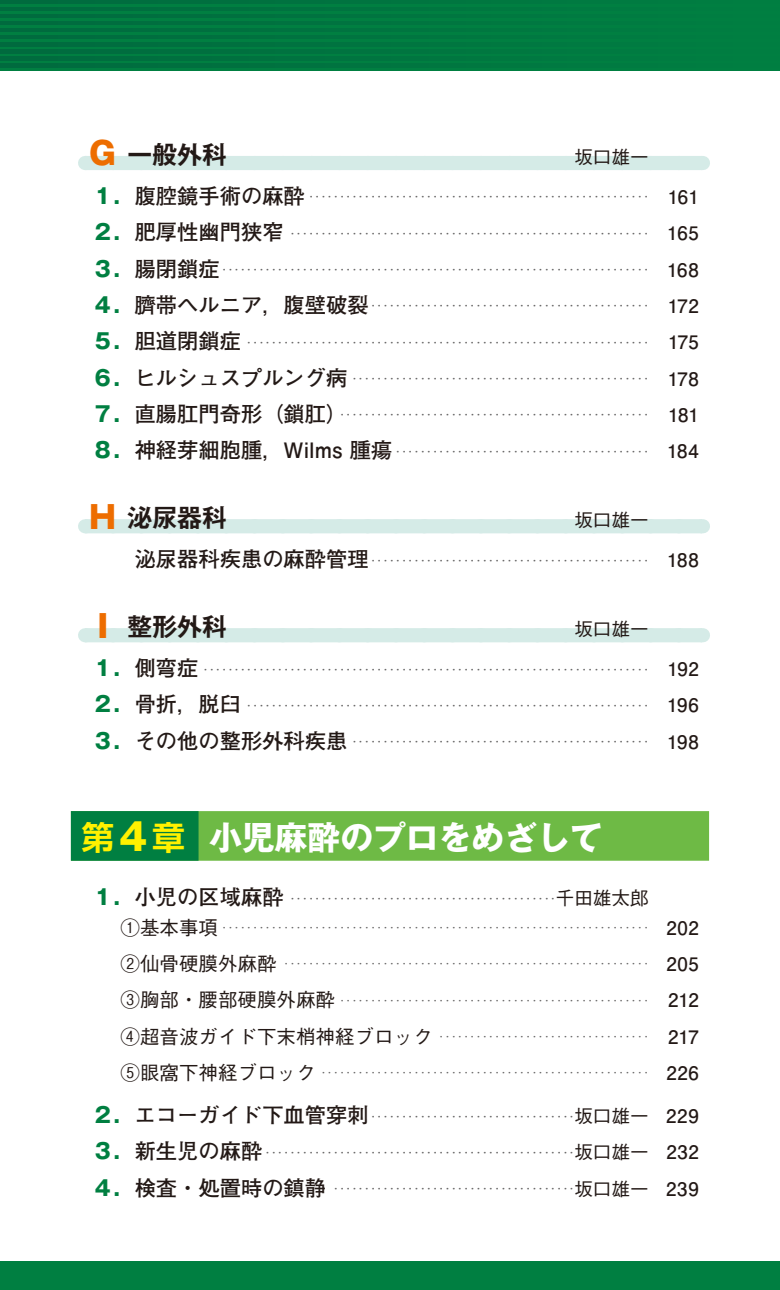
<style>
.page{position:relative;width:780px;height:1290px;background:#fff}
.page>*{position:absolute;margin:0;border:0;box-sizing:border-box;transform-origin:0 0}
.t1{font:32.75px "Gothic MB101 Pr 6 Bold 90 pv RKSJ H";color:#fff}
.t2{font:24.75px "Gothic MB101 Pr 6 De Bold 90 pv RKSJ H";color:#231916}
.t3{font:21.25px "Futo Go B101 Pr 6 Bold 90 pv RKSJ H";color:#231916}
.t4{font:18.5px "Gothic BBB Pr 6 Medium 90 pv RKSJ H";color:#231916}
.t5{font:8.75px "Futo Go B101 Pr 6 Bold 90 pv RKSJ H";color:#666565}
.t6{font:8.75px "Gothic BBB Pr 6 Medium 90 pv RKSJ H";color:#666565}
.s1{font-family:"Gothic MB101 Pr 6 Heavy 90 pv RKSJ H";font-size:31px;color:#ed6d00}
.s2{font-family:"Gothic MB101 Pr 6 Bold 90 pv RKSJ H";color:#007f41}
.s3{font-size:18.5px;color:#231916}
.s4{font-family:"UD Shin Go NT Pr 6 De Bold 90 pv RKSJ H";color:#fff100}
.s5{font-size:37.75px;color:#fff100}
.s6{font-family:"Gothic BBB Pr 6 Medium 90 pv RKSJ H";font-size:18.5px;color:#231916}
.s7{font-size:19.5px;color:#231916}
.s8{font-family:"Futo Go B101 Pr 6 Bold 90 pv RKSJ H";font-size:18.5px;color:#231916}
</style>
<div class="page">
<div style="left:0;top:0;width:779px;height:71px;background:#007f41"></div>
<hr style="left:0;top:0;width:779px;height:4px;background:#007440">
<hr style="left:0;top:7px;width:779px;height:4px;background:#007440">
<hr style="left:0;top:14px;width:779px;height:4px;background:#007440">
<hr style="left:0;top:21px;width:779px;height:4px;background:#007440">
<hr style="left:0;top:28px;width:779px;height:4px;background:#007440">
<hr style="left:0;top:35px;width:779px;height:4px;background:#007440">
<hr style="left:0;top:43px;width:779px;height:3px;background:#007440">
<hr style="left:0;top:50px;width:779px;height:3px;background:#007440">
<hr style="left:0;top:57px;width:779px;height:3px;background:#007440">
<hr style="left:0;top:64px;width:779px;height:3px;background:#007440">
<div style="left:0;top:1261px;width:779px;height:29px;background:#007f41"></div>
<div style="left:85px;top:156px;width:617px;height:14px;background:#d5ebe7"></div>
<svg style="left:702px;top:156px;width:1px;height:14px"></svg>
<div style="left:85px;top:519px;width:617px;height:14px;background:#d5ebe7"></div>
<svg style="left:702px;top:519px;width:1px;height:14px"></svg>
<div style="left:85px;top:628px;width:617px;height:14px;background:#d5ebe7"></div>
<svg style="left:702px;top:628px;width:1px;height:14px"></svg>
<div style="left:71px;top:811px;width:638px;height:50px;background:#6eba45"></div>
<div style="left:71px;top:811px;width:127px;height:50px;background:#007f41"></div>
<h2 class="t2" style="left:89px;top:145px;width:139px"><span class="s1">G</span> 一般外科</h2>
<h3 class="t4" style="left:574px;top:150px;width:76px">坂口雄一</h3>
<h3 class="t3" style="left:92px;top:188px;width:214px"><span class="s2">１．</span>腹腔鏡手術の麻酔</h3>
<p class="t5" style="left:306px;top:194px;width:393px">・・・・・・・・・・・・・・・・・・・・・・・・・・・・・・・・・・・・・・・・・・・・・・・・・・・・・・・ <span class="s3">161</span></p>
<h3 class="t3" style="left:92px;top:224px;width:193px"><span class="s2">２．</span>肥厚性幽門狭窄</h3>
<p class="t5" style="left:288px;top:230px;width:412px">・・・・・・・・・・・・・・・・・・・・・・・・・・・・・・・・・・・・・・・・・・・・・・・・・・・・・・・・・・ <span class="s3">165</span></p>
<h3 class="t3" style="left:92px;top:261px;width:129px"><span class="s2">３．</span>腸閉鎖症</h3>
<p class="t5" style="left:220px;top:266px;width:480px">・・・・・・・・・・・・・・・・・・・・・・・・・・・・・・・・・・・・・・・・・・・・・・・・・・・・・・・・・・・・・・・・・・・・・ <span class="s3">168</span></p>
<h3 class="t3" style="left:92px;top:297px;width:278px"><span class="s2">４．</span>臍帯ヘルニア，腹壁破裂</h3>
<p class="t5" style="left:369px;top:303px;width:331px">・・・・・・・・・・・・・・・・・・・・・・・・・・・・・・・・・・・・・・・・・・・・・ <span class="s3">172</span></p>
<h3 class="t3" style="left:92px;top:333px;width:150px"><span class="s2">５．</span>胆道閉鎖症</h3>
<p class="t5" style="left:244px;top:339px;width:455px">・・・・・・・・・・・・・・・・・・・・・・・・・・・・・・・・・・・・・・・・・・・・・・・・・・・・・・・・・・・・・・・・・ <span class="s3">175</span></p>
<h3 class="t3" style="left:92px;top:369px;width:257px"><span class="s2">６．</span>ヒルシュスプルング病</h3>
<p class="t5" style="left:350px;top:375px;width:350px">・・・・・・・・・・・・・・・・・・・・・・・・・・・・・・・・・・・・・・・・・・・・・・・・ <span class="s3">178</span></p>
<h3 class="t3" style="left:92px;top:406px;width:257px"><span class="s2">７．</span>直腸肛門奇形（鎖肛）</h3>
<p class="t5" style="left:338px;top:412px;width:362px">・・・・・・・・・・・・・・・・・・・・・・・・・・・・・・・・・・・・・・・・・・・・・・・・・・ <span class="s3">181</span></p>
<h3 class="t3" style="left:92px;top:442px;width:301px"><span class="s2">８．</span>神経芽細胞腫，Wilms 腫瘍</h3>
<p class="t5" style="left:393px;top:448px;width:307px">・・・・・・・・・・・・・・・・・・・・・・・・・・・・・・・・・・・・・・・・・ <span class="s3">184</span></p>
<h2 class="t2" style="left:89px;top:508px;width:139px"><span class="s1">H</span> 泌尿器科</h2>
<h3 class="t4" style="left:574px;top:513px;width:76px">坂口雄一</h3>
<h3 class="t3" style="left:135px;top:551px;width:235px">泌尿器科疾患の麻酔管理</h3>
<p class="t5" style="left:369px;top:557px;width:331px">・・・・・・・・・・・・・・・・・・・・・・・・・・・・・・・・・・・・・・・・・・・・・ <span class="s3">188</span></p>
<h2 class="t2" style="left:97px;top:617px;width:131px"><span class="s1">I</span> 整形外科</h2>
<h3 class="t4" style="left:574px;top:622px;width:76px">坂口雄一</h3>
<h3 class="t3" style="left:92px;top:660px;width:108px"><span class="s2">１．</span>側弯症</h3>
<p class="t5" style="left:201px;top:666px;width:499px">・・・・・・・・・・・・・・・・・・・・・・・・・・・・・・・・・・・・・・・・・・・・・・・・・・・・・・・・・・・・・・・・・・・・・・・・ <span class="s3">192</span></p>
<h3 class="t3" style="left:92px;top:696px;width:150px"><span class="s2">２．</span>骨折，脱臼</h3>
<p class="t5" style="left:244px;top:702px;width:455px">・・・・・・・・・・・・・・・・・・・・・・・・・・・・・・・・・・・・・・・・・・・・・・・・・・・・・・・・・・・・・・・・・ <span class="s3">196</span></p>
<h3 class="t3" style="left:92px;top:733px;width:257px"><span class="s2">３．</span>その他の整形外科疾患</h3>
<p class="t5" style="left:350px;top:739px;width:350px">・・・・・・・・・・・・・・・・・・・・・・・・・・・・・・・・・・・・・・・・・・・・・・・・ <span class="s3">198</span></p>
<h1 class="t1" style="left:81px;top:825px;width:522px"><span class="s4">第</span><span class="s5">４</span><span class="s4">章</span> 小児麻酔のプロをめざして</h1>
<h3 class="t3" style="left:92px;top:889px;width:193px"><span class="s2">１．</span>小児の区域麻酔</h3>
<p class="t5" style="left:288px;top:895px;width:362px">・・・・・・・・・・・・・・・・・・・・・・・・・・・・・・・・・・・・・・・・・・・<span class="s6">千田雄太郎</span></p>
<p class="t6" style="left:120px;top:924px;width:579px"><span class="s7">①基本事項</span> ・・・・・・・・・・・・・・・・・・・・・・・・・・・・・・・・・・・・・・・・・・・・・・・・・・・・・・・・・・・・・・・・・・・・・ <span class="s8">202</span></p>
<p class="t6" style="left:120px;top:961px;width:579px"><span class="s7">②仙骨硬膜外麻酔</span> ・・・・・・・・・・・・・・・・・・・・・・・・・・・・・・・・・・・・・・・・・・・・・・・・・・・・・・・・・・・ <span class="s8">205</span></p>
<p class="t6" style="left:120px;top:997px;width:579px"><span class="s7">③胸部・腰部硬膜外麻酔</span> ・・・・・・・・・・・・・・・・・・・・・・・・・・・・・・・・・・・・・・・・・・・・・・・・・・ <span class="s8">212</span></p>
<p class="t6" style="left:120px;top:1033px;width:579px"><span class="s7">④超音波ガイド下末梢神経ブロック</span> ・・・・・・・・・・・・・・・・・・・・・・・・・・・・・・・・・・ <span class="s8">217</span></p>
<p class="t6" style="left:120px;top:1070px;width:579px"><span class="s7">⑤眼窩下神経ブロック</span> ・・・・・・・・・・・・・・・・・・・・・・・・・・・・・・・・・・・・・・・・・・・・・・・・・・・・・ <span class="s8">226</span></p>
<h3 class="t3" style="left:92px;top:1107px;width:278px"><span class="s2">２．</span>エコーガイド下血管穿刺</h3>
<p class="t5" style="left:369px;top:1113px;width:331px">・・・・・・・・・・・・・・・・・・・・・・・・・・・・・・・・・<span class="s6">坂口雄一</span> <span class="s3">229</span></p>
<h3 class="t3" style="left:92px;top:1143px;width:172px"><span class="s2">３．</span>新生児の麻酔</h3>
<p class="t5" style="left:263px;top:1149px;width:437px">・・・・・・・・・・・・・・・・・・・・・・・・・・・・・・・・・・・・・・・・・・・・・・・・・・<span class="s6">坂口雄一</span> <span class="s3">232</span></p>
<h3 class="t3" style="left:92px;top:1180px;width:235px"><span class="s2">４．</span>検査・処置時の鎮静</h3>
<p class="t5" style="left:331px;top:1185px;width:369px">・・・・・・・・・・・・・・・・・・・・・・・・・・・・・・・・・・・・・・・<span class="s6">坂口雄一</span> <span class="s3">239</span></p>
</div>
